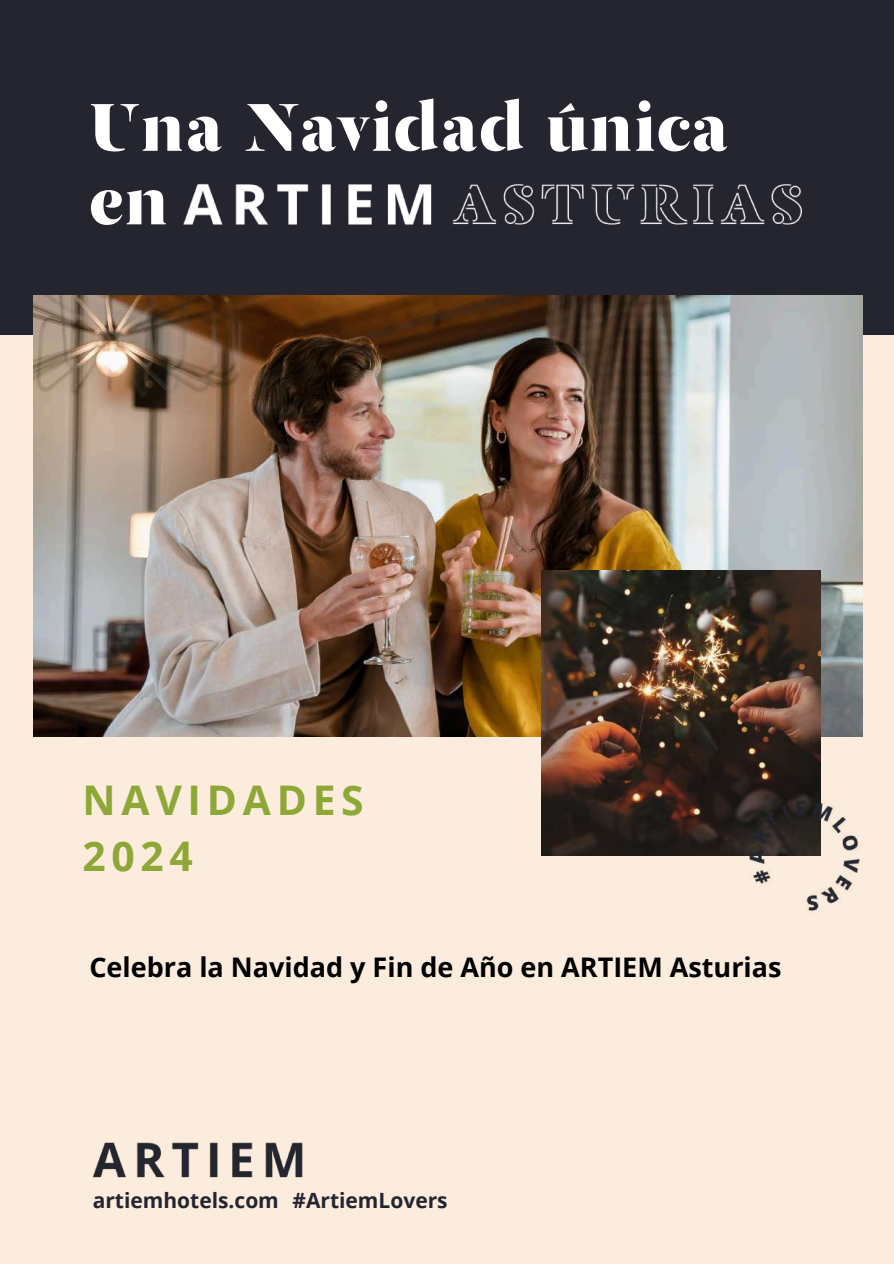
<style>
.page{position:relative;width:894px;height:1264px;background:#fff}
.page>*{position:absolute;margin:0;border:0;box-sizing:border-box;transform-origin:0 0}
.t1{font:74.1px/73.5px "Artiem";letter-spacing:.02em;color:#fff}
.t2{font:700 40.8px/56.2px "Open Sans";letter-spacing:.14em;color:#8da837}
.t3{font:700 27px "Open Sans";color:#000}
.t4{font:700 21px "Open Sans";color:#24252f}
</style>
<div class="page">
<div style="left:0;top:0;width:893px;height:1263px;background:#fbecdd"></div>
<div style="left:0;top:0;width:893px;height:335px;background:#24252f"></div>
<img style="left:34px;top:296px;width:828px;height:441px">
<img style="left:541px;top:570px;width:279px;height:285px">
<img style="left:92px;top:1142px;width:211px;height:36px">
<img style="left:157px;top:184px;width:670px;height:123px">
<img style="left:737px;top:793px;width:123px;height:122px">
<h1 class="t1" style="left:89px;top:96px;width:640px">Una Navidad única en</h1>
<h2 class="t2" style="left:82px;top:771px;width:283px">NAVIDADES<br>2024</h2>
<p class="t3" style="left:89px;top:947px;width:693px">Celebra la Navidad y Fin de Año en ARTIEM Asturias</p>
<p class="t4" style="left:93px;top:1185px;width:356px">artiemhotels.com #ArtiemLovers</p>
</div>
